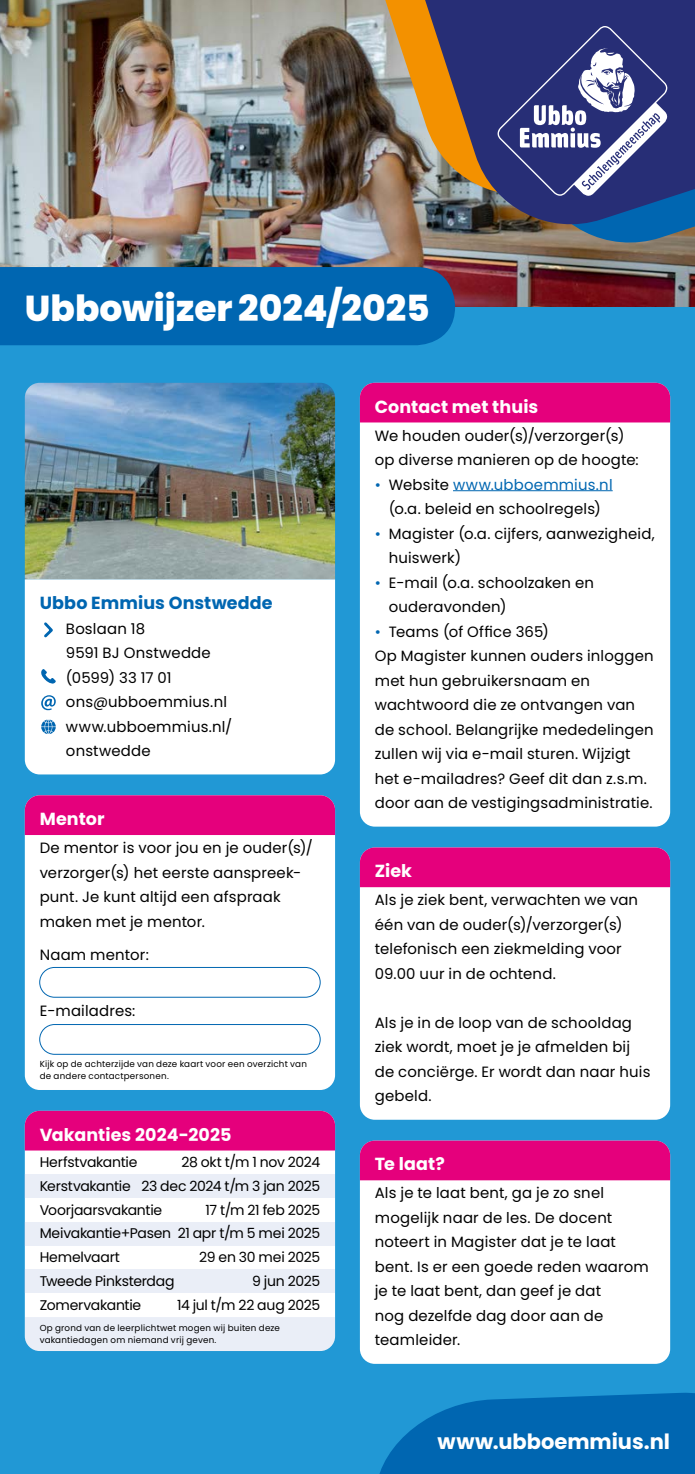
<style>
.page{position:relative;width:695px;height:1474px;background:#fff}
.page>*{position:absolute;margin:0;border:0;box-sizing:border-box;transform-origin:0 0}
.t1{font:800 36.05px "Poppins";color:#fff}
.t2{font:700 21px "Poppins";color:#fff}
.t3{font:700 17.5px "Poppins";letter-spacing:.005em;color:#fff}
.t4{font:700 17.5px "Poppins";letter-spacing:.01em;color:#0066b1}
.t5{font:14.88px/24.5px "Poppins";letter-spacing:.01em;color:#000}
.t6{font:14px/23.8px "Poppins";letter-spacing:-.02em;color:#000;text-align:justify}
.t7{font:8.75px/12.2px "Poppins";letter-spacing:.025em;color:#000}
.s1{color:#0066b1}
</style>
<div class="page">
<div style="left:0;top:0;width:694px;height:1473px;background:#2198d5"></div>
<img style="left:0;top:0;width:694px;height:306px">
<svg style="left:463px;top:236px;width:231px;height:19px;background:#81776a"></svg>
<img style="left:355px;top:0;width:49px;height:207px">
<svg style="left:404px;top:0;width:290px;height:236px;background:#595464"></svg>
<svg style="left:496px;top:26px;width:174px;height:173px;background:#525891"></svg>
<div style="left:25px;top:579px;width:310px;height:195px;background:#fff"></div>
<img style="left:25px;top:383px;width:310px;height:196px">
<svg style="left:41px;top:669px;width:15px;height:15px"></svg>
<svg style="left:41px;top:695px;width:15px;height:15px"></svg>
<svg style="left:41px;top:719px;width:15px;height:15px"></svg>
<svg style="left:41px;top:619px;width:14px;height:21px"></svg>
<div style="left:25px;top:795px;width:310px;height:294px;background:#fff;border-radius:15px"></div>
<div style="left:25px;top:795px;width:310px;height:40px;background:#e5007c"></div>
<div style="left:360px;top:1140px;width:310px;height:223px;background:#fff;border-radius:15px"></div>
<div style="left:360px;top:1140px;width:310px;height:40px;background:#e5007c"></div>
<div style="left:360px;top:383px;width:310px;height:443px;background:#fff;border-radius:15px"></div>
<div style="left:360px;top:383px;width:310px;height:39px;background:#e5007c"></div>
<hr style="left:453px;top:490px;width:159px;height:1px;background:#0066b1">
<div style="left:360px;top:847px;width:310px;height:272px;background:#fff;border-radius:15px"></div>
<div style="left:360px;top:847px;width:310px;height:40px;background:#e5007c"></div>
<div style="left:25px;top:1110px;width:310px;height:240px;background:#fff;border-radius:15px"></div>
<div style="left:25px;top:1174px;width:310px;height:24px;background:#eaeef7"></div>
<div style="left:25px;top:1110px;width:310px;height:40px;background:#e5007c"></div>
<div style="left:25px;top:1221px;width:310px;height:24px;background:#eaeef7"></div>
<div style="left:25px;top:1269px;width:310px;height:24px;background:#eaeef7"></div>
<div style="left:25px;top:1317px;width:310px;height:33px;background:#eaeef7"></div>
<div style="left:0;top:267px;width:455px;height:78px;background:#0066b1"></div>
<svg style="left:380px;top:1392px;width:314px;height:81px"></svg>
<div style="left:39px;top:967px;width:281px;height:30px;border:1px solid #0066b1;border-radius:15px"></div>
<div style="left:39px;top:1024px;width:281px;height:30px;border:1px solid #0066b1;border-radius:15px"></div>
<h1 class="t1" style="left:25px;top:287px;width:406px">Ubbowijzer 2024/2025</h1>
<p class="t4" style="left:40px;top:592px;width:234px">Ubbo Emmius Onstwedde</p>
<p class="t5" style="left:66px;top:616px;width:168px">Boslaan 18<br>9591 BJ Onstwedde (0599) 33 17 01 ons@ubboemmius.nl www.ubboemmius.nl/ onstwedde</p>
<p class="t3" style="left:40px;top:808px;width:66px">Mentor</p>
<p class="t5" style="left:40px;top:835px;width:275px">De mentor is voor jou en je ouder(s)/ verzorger(s) het eerste aanspreek&shy;punt. Je kunt altijd een afspraak maken met je mentor.</p>
<p class="t5" style="left:40px;top:942px;width:111px">Naam mentor:</p>
<p class="t5" style="left:40px;top:998px;width:97px">E-mailadres:</p>
<p class="t7" style="left:40px;top:1057px;width:269px">Kijk op de achterzijde van deze kaart voor een overzicht van de andere contactpersonen.</p>
<p class="t3" style="left:40px;top:1124px;width:193px">Vakanties 2024-2025</p>
<p class="t6" style="left:40px;top:1150px;width:99px">Herfstvakantie</p>
<p class="t6" style="left:40px;top:1150px;width:282px;text-indent:142px">28 okt t/m 1 nov 2024<br>Kerstvakantie 23 dec 2024 t/m 3 jan 2025<br>Voorjaarsvakantie</p>
<p class="t6" style="left:40px;top:1197px;width:282px;text-indent:166px">17 t/m 21 feb 2025<br>Meivakantie+Pasen 21 apr t/m 5 mei 2025<br>Hemelvaart</p>
<p class="t6" style="left:199px;top:1245px;width:122px">29 en 30 mei 2025</p>
<p class="t6" style="left:40px;top:1269px;width:136px">Tweede Pinksterdag</p>
<p class="t6" style="left:252px;top:1269px;width:69px">9 jun 2025</p>
<p class="t6" style="left:40px;top:1292px;width:103px">Zomervakantie</p>
<p class="t6" style="left:177px;top:1292px;width:145px">14 jul t/m 22 aug 2025</p>
<p class="t7" style="left:40px;top:1321px;width:242px">Op grond van de leerplichtwet mogen wij buiten deze vakantiedagen om niemand vrij geven.</p>
<p class="t3" style="left:375px;top:396px;width:165px">Contact met thuis</p>
<p class="t5" style="left:375px;top:423px;width:265px">We houden ouder(s)/verzorger(s) op diverse manieren op de hoogte:</p>
<p class="t5" style="left:375px;top:472px;width:239px;text-align:center"><span class="s1">•</span> Website <span class="s1">www.ubboemmius.nl </span>(o.a. beleid en schoolregels)</p>
<p class="t5" style="left:389px;top:521px;width:267px;text-indent:-14px"><span class="s1">•</span> Magister (o.a. cijfers, aanwezigheid, huiswerk)</p>
<p class="t5" style="left:389px;top:570px;width:207px;text-indent:-14px"><span class="s1">•</span> E-mail (o.a. schoolzaken en ouderavonden)</p>
<p class="t5" style="left:375px;top:619px;width:280px"><span class="s1">•</span> Teams (of Office 365)<br>Op Magister kunnen ouders inloggen met hun gebruikersnaam en wachtwoord die ze ontvangen van de school. Belangrijke mededelingen zullen wij via e-mail sturen. Wijzigt het e-mailadres? Geef dit dan z.s.m. door aan de vestigingsadministratie.</p>
<p class="t3" style="left:375px;top:861px;width:39px">Ziek</p>
<p class="t5" style="left:375px;top:887px;width:265px">Als je ziek bent, verwachten we van één van de ouder(s)/verzorger(s) telefonisch een ziekmelding voor<br>09.00 uur in de ochtend.</p>
<p class="t5" style="left:375px;top:1010px;width:277px">Als je in de loop van de schooldag ziek wordt, moet je je afmelden bij de conciërge. Er wordt dan naar huis gebeld.</p>
<p class="t3" style="left:375px;top:1154px;width:72px">Te laat?</p>
<p class="t5" style="left:375px;top:1180px;width:275px">Als je te laat bent, ga je zo snel mogelijk naar de les. De docent noteert in Magister dat je te laat bent. Is er een goede reden waarom je te laat bent, dan geef je dat<br>nog dezelfde dag door aan de teamleider.</p>
<h2 class="t2" style="left:437px;top:1429px;width:234px">www.ubboemmius.nl</h2>
</div>
